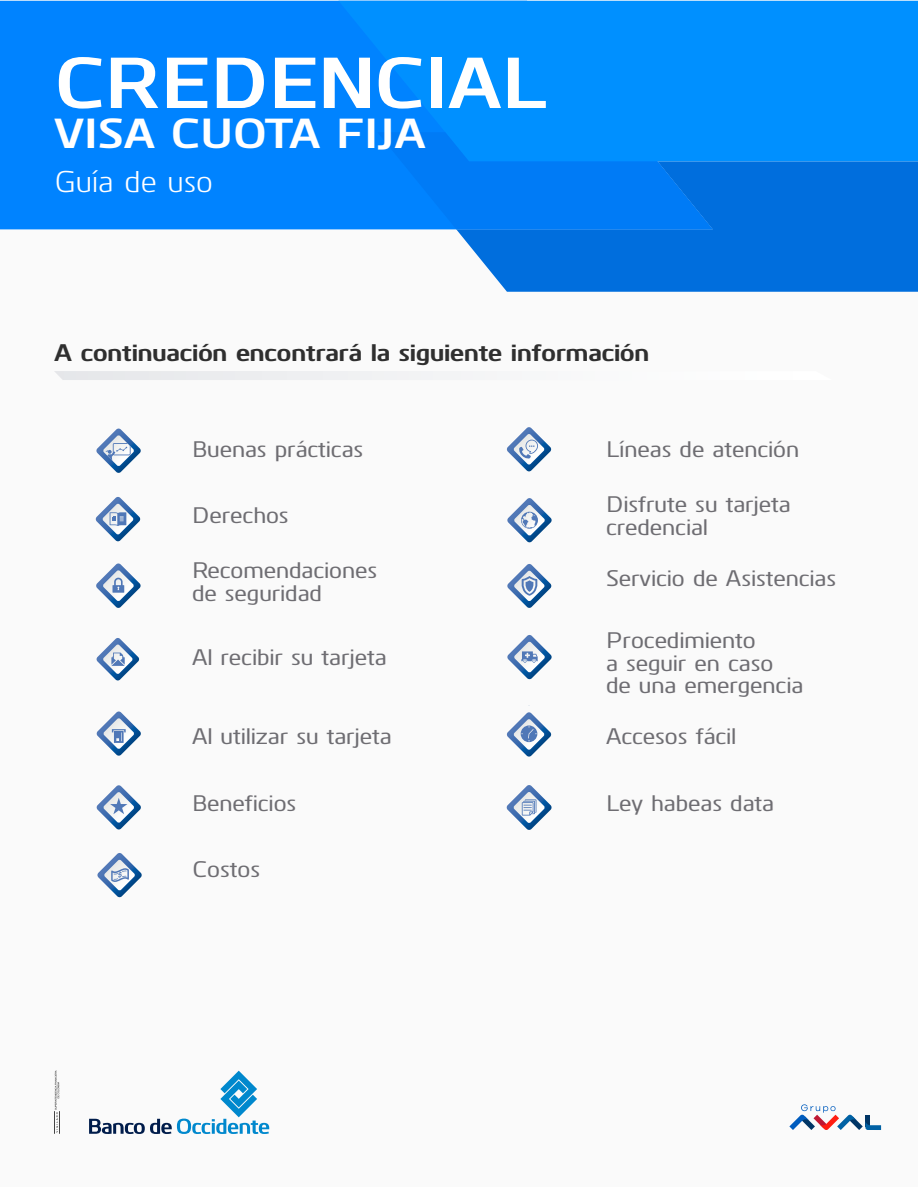
<style>
.page{position:relative;width:918px;height:1188px;background:#fff}
.page>*{position:absolute;margin:0;border:0;box-sizing:border-box;transform-origin:0 0}
.t1{font:700 72px "Kuro";color:#fff}
.t2{font:700 42px "Kuro";color:#fff}
.t3{font:30px "Kuro";color:#fff}
.t4{font:700 24px "Kuro";color:#2f2f2f}
.t5{font:500 22.5px/22.5px "Kuro";color:#6e6d72}
</style>
<div class="page">
<div style="left:0;top:1px;width:918px;height:1186px;background:#fafafa"></div>
<svg style="left:89px;top:1071px;width:180px;height:63px"></svg>
<svg style="left:54px;top:1070px;width:6px;height:64px"></svg>
<svg style="left:789px;top:1104px;width:92px;height:26px"></svg>
<div style="left:0;top:1px;width:377px;height:228px;background:#0083ff"></div>
<svg style="left:338px;top:1px;width:580px;height:160px;background:#008eff"></svg>
<div style="left:456px;top:161px;width:462px;height:131px;background:#006edd"></div>
<svg style="left:377px;top:132px;width:336px;height:97px;background:#0080f7"></svg>
<div style="left:54px;top:371px;width:294px;height:9px;background:#eaecee"></div>
<svg style="left:96px;top:429px;width:45px;height:44px"></svg>
<svg style="left:506px;top:785px;width:46px;height:45px"></svg>
<svg style="left:95px;top:497px;width:46px;height:45px"></svg>
<svg style="left:507px;top:498px;width:45px;height:45px"></svg>
<svg style="left:96px;top:563px;width:45px;height:45px"></svg>
<svg style="left:507px;top:564px;width:45px;height:44px"></svg>
<svg style="left:96px;top:638px;width:43px;height:43px"></svg>
<svg style="left:507px;top:635px;width:45px;height:45px"></svg>
<svg style="left:96px;top:712px;width:45px;height:44px"></svg>
<svg style="left:97px;top:853px;width:45px;height:45px"></svg>
<svg style="left:96px;top:785px;width:45px;height:45px"></svg>
<svg style="left:507px;top:712px;width:44px;height:45px"></svg>
<svg style="left:507px;top:427px;width:44px;height:45px"></svg>
<h1 class="t1" style="left:54px;top:29px;width:494px">CREDENCIAL</h1>
<h2 class="t2" style="left:54px;top:103px;width:373px">VISA CUOTA FIJA</h2>
<h3 class="t3" style="left:54px;top:160px;width:160px">Guía de uso</h3>
<p class="t4" style="left:54px;top:334px;width:597px">A continuación encontrará la siguiente información</p>
<p class="t5" style="left:192px;top:436px;width:173px">Buenas prácticas</p>
<p class="t5" style="left:606px;top:436px;width:195px">Líneas de atención</p>
<p class="t5" style="left:192px;top:502px;width:98px">Derechos</p>
<p class="t5" style="left:606px;top:492px;width:186px">Disfrute su tarjeta credencial</p>
<p class="t5" style="left:192px;top:558px;width:187px">Recomendaciones de seguridad</p>
<p class="t5" style="left:606px;top:627px;width:199px">Procedimiento<br>a seguir en caso de una emergencia</p>
<p class="t5" style="left:606px;top:566px;width:232px">Servicio de Asistencias</p>
<p class="t5" style="left:192px;top:645px;width:196px">Al recibir su tarjeta</p>
<p class="t5" style="left:192px;top:723px;width:201px">Al utilizar su tarjeta</p>
<p class="t5" style="left:192px;top:790px;width:106px">Beneficios</p>
<p class="t5" style="left:192px;top:857px;width:69px">Costos</p>
<p class="t5" style="left:606px;top:723px;width:132px">Accesos fácil</p>
<p class="t5" style="left:606px;top:790px;width:169px">Ley habeas data</p>
</div>
